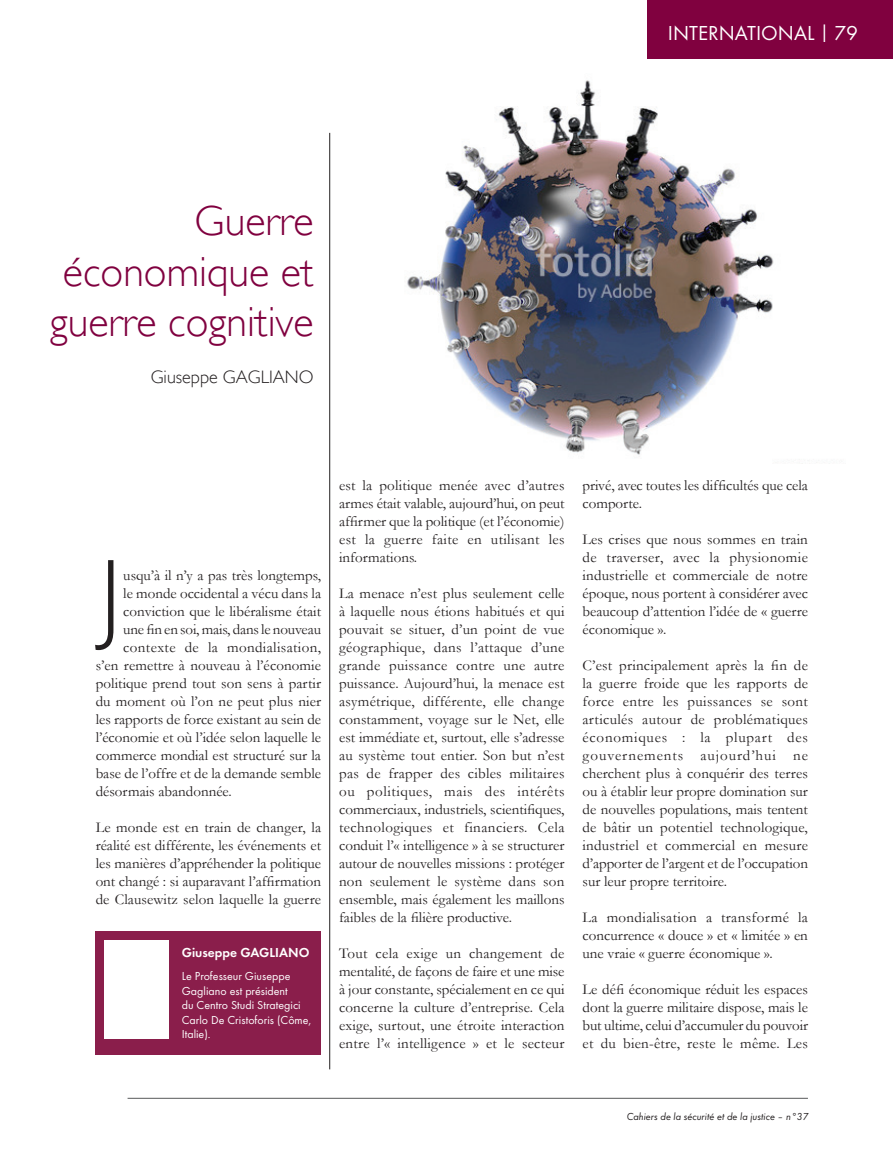
<style>
.page{position:relative;width:893px;height:1149px;background:#fff}
.page>*{position:absolute;margin:0;border:0;box-sizing:border-box;transform-origin:0 0}
.t1{font:300 102px "Gill Sans";color:#231f20}
.t2{font:300 42px/50.4px "Gill Sans";color:#80013f;text-align:right}
.t3{font:21px "Function";letter-spacing:.03em;color:#fff}
.t4{font:300 18px "Gill Sans";color:#231f20}
.t5{font:15px/18px "Garamond";color:#231f20;text-align:justify}
.t6{font:15px "Garamond";letter-spacing:.025em;color:#231f20}
.t7{font:700 13.5px "Function";color:#fff}
.t8{font:12px/14.4px "Function";color:#fff}
.t9{font:italic 10.5px "Function";color:#231f20}
.s1{font-family:"Gill Sans";font-weight:300;font-size:25.5px}
</style>
<div class="page">
<div style="left:647px;top:0;width:246px;height:59px;background:#80013f"></div>
<hr style="left:128px;top:1097px;width:680px;height:1px;background:#57585a">
<hr style="left:329px;top:133px;width:1px;height:935px;background:#231f20">
<img style="left:407px;top:80px;width:367px;height:375px">
<div style="left:96px;top:931px;width:225px;height:123px;background:#8a1e4b"></div>
<div style="left:105px;top:939px;width:64px;height:99px;background:#fff"></div>
<h3 class="t3" style="left:668px;top:21px;width:192px">international <span class="s1">I</span> 79</h3>
<h2 class="t2" style="left:50px;top:196px;width:265px">Guerre économique et guerre cognitive</h2>
<p class="t4" style="left:151px;top:367px;width:164px">Giuseppe Gag liano</p>
<h1 class="t1" style="left:100px;top:537px;width:23px">J</h1>
<p class="t5" style="left:123px;top:566px;width:199px">usqu’à il n’y a pas très longtemps,</p>
<p class="t5" style="left:123px;top:584px;width:199px">le monde occidental a vécu dans la</p>
<p class="t5" style="left:123px;top:602px;width:199px">conviction que le libéralisme était</p>
<p class="t5" style="left:123px;top:620px;width:199px">une fin en soi, mais, dans le nouveau</p>
<p class="t6" style="left:123px;top:638px;width:199px">contexte de la mondialisation,</p>
<p class="t5" style="left:96px;top:656px;width:227px">s’en remettre à nouveau à l’économie</p>
<p class="t5" style="left:96px;top:674px;width:227px">politique prend tout son sens à partir</p>
<p class="t5" style="left:96px;top:692px;width:227px">du moment où l’on ne peut plus nier</p>
<p class="t5" style="left:96px;top:710px;width:227px">les rapports de force existant au sein de</p>
<p class="t5" style="left:96px;top:728px;width:227px">l’économie et où l’idée selon laquelle le</p>
<p class="t5" style="left:96px;top:746px;width:227px">commerce mondial est structuré sur la</p>
<p class="t5" style="left:96px;top:764px;width:227px">base de l’offre et de la demande semble</p>
<p class="t5" style="left:96px;top:782px;width:138px">désormais abandonnée.</p>
<p class="t5" style="left:96px;top:818px;width:227px">Le monde est en train de changer, la réalité est différente, les événements et les manières d’appréhender la politique ont changé : si auparavant l’affirmation de Clausewitz selon laquelle la guerre</p>
<p class="t7" style="left:182px;top:944px;width:129px">Giuseppe Gagliano</p>
<p class="t8" style="left:182px;top:968px;width:131px">Le Professeur Giuseppe<br>Gagliano est président<br>du Centro Studi Strategici<br>Carlo De Cristoforis (Côme,<br>Italie).</p>
<p class="t5" style="left:339px;top:476px;width:227px">est la politique menée avec d’autres armes était valable, aujourd’hui, on peut affirmer que la politique (et l’économie) est la guerre faite en utilisant les informations.</p>
<p class="t5" style="left:339px;top:584px;width:227px">La menace n’est plus seulement celle à laquelle nous étions habitués et qui pouvait se situer, d’un point de vue géographique, dans l’attaque d’une grande puissance contre une autre puissance. Aujourd’hui, la menace est asymétrique, différente, elle change constamment, voyage sur le Net, elle est immédiate et, surtout, elle s’adresse au système tout entier. Son but n’est pas de frapper des cibles militaires ou politiques, mais des intérêts commerciaux, industriels, scientifiques, technologiques et financiers. Cela conduit l’« intelligence » à se structurer autour de nouvelles missions : protéger non seulement le système dans son ensemble, mais également les maillons faibles de la filière productive.</p>
<p class="t5" style="left:339px;top:944px;width:227px">Tout cela exige un changement de mentalité, de façons de faire et une mise à jour constante, spécialement en ce qui concerne la culture d’entreprise. Cela exige, surtout, une étroite interaction entre l’« intelligence » et le secteur</p>
<p class="t5" style="left:582px;top:476px;width:227px">privé, avec toutes les difficultés que cela comporte.</p>
<p class="t5" style="left:582px;top:530px;width:227px">Les crises que nous sommes en train de traverser, avec la physionomie industrielle et commerciale de notre époque, nous portent à considérer avec beaucoup d’attention l’idée de « guerre économique ».</p>
<p class="t5" style="left:582px;top:656px;width:227px">C’est principalement après la fin de la guerre froide que les rapports de force entre les puissances se sont articulés autour de problématiques économiques : la plupart des gouvernements aujourd’hui ne cherchent plus à conquérir des terres ou à établir leur propre domination sur de nouvelles populations, mais tentent de bâtir un potentiel technologique, industriel et commercial en mesure d’apporter de l’argent et de l’occupation sur leur propre territoire.</p>
<p class="t5" style="left:582px;top:908px;width:227px">La mondialisation a transformé la concurrence « douce » et « limitée » en une vraie « guerre économique ».</p>
<p class="t5" style="left:582px;top:980px;width:227px">Le défi économique réduit les espaces dont la guerre militaire dispose, mais le but ultime, celui d’accumuler du pouvoir et du bien-être, reste le même. Les</p>
<p class="t9" style="left:627px;top:1110px;width:184px">Cahiers de la sécurité et de la justice – n°37</p>
</div>
